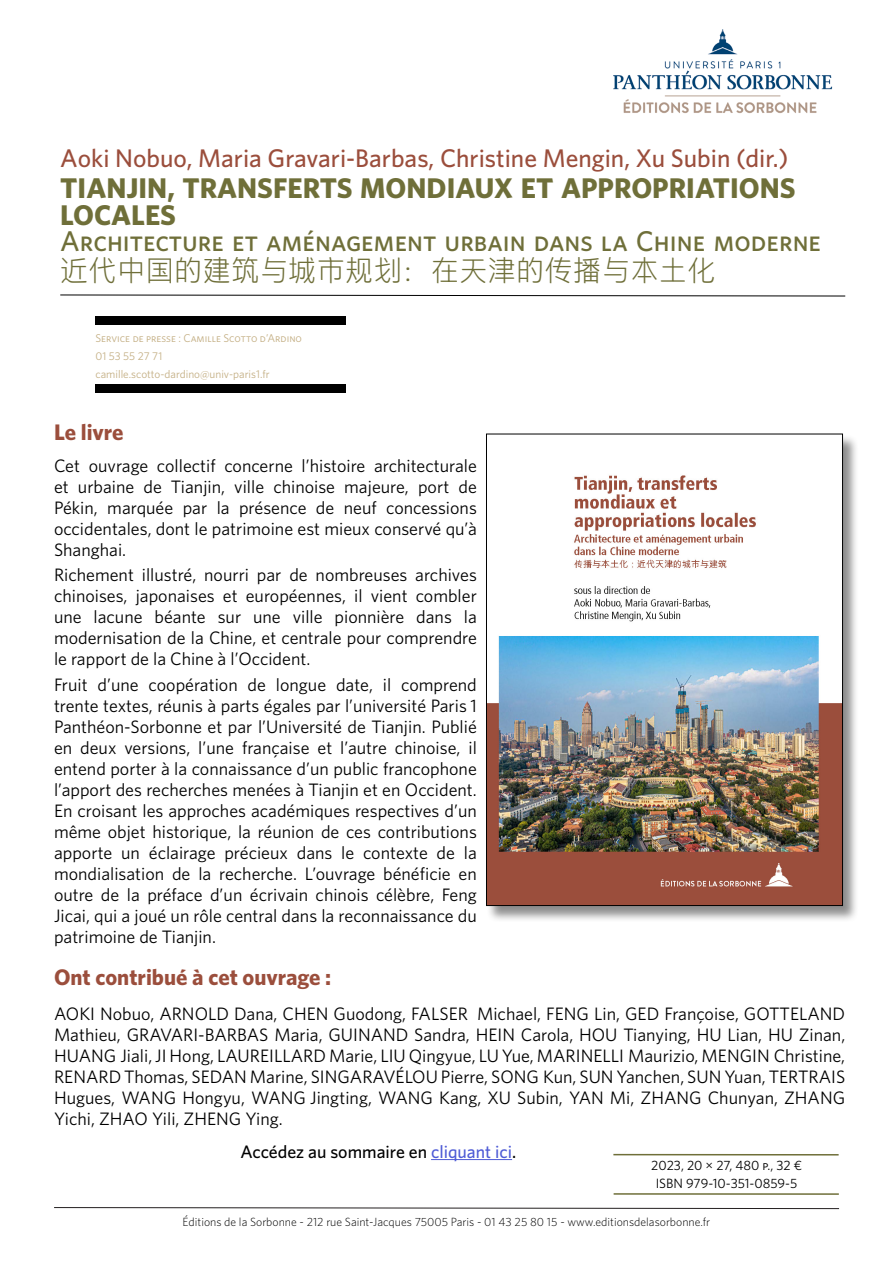
<style>
.page{position:relative;width:893px;height:1263px;background:#fff}
.page>*{position:absolute;margin:0;border:0;box-sizing:border-box;transform-origin:0 0}
._1-Collection{font:700 28.5px/27px "Whitney";color:#6f6f39}
._1-Collection-2{font:500 28.5px "Whitney";color:#6f6f39}
._1-Collection-3{font:300 28.5px "HP Simplified Hans";color:#6f6f39}
.t1{font:500 25.5px "Whitney";color:#9b4e3c}
.t2{font:700 22.5px "Whitney";color:#9b4e3c}
.t3{font:18px/21px "Whitney";color:#000;text-align:justify}
.t4{font:500 18px "Whitney";color:#000}
._7-résumé{font:13.5px/18px "Whitney";color:#000;text-align:center}
.t5{font:300 11.85px "Whitney";color:#000}
._7-résumé-2{font:11.25px "Whitney";color:#c4af84}
.s1{color:#4f5cd6}
</style>
<div class="page">
<svg style="left:60px;top:294px;width:786px;height:3px"></svg>
<hr style="left:614px;top:1193px;width:225px;height:2px;background:#6f6f39">
<svg style="left:54px;top:1207px;width:786px;height:2px;background:#918f8f"></svg>
<hr style="left:613px;top:1154px;width:226px;height:1px;background:#6f6f39">
<img style="left:613px;top:29px;width:220px;height:85px">
<div style="left:95px;top:384px;width:251px;height:9px;background:#000"></div>
<div style="left:95px;top:316px;width:251px;height:8px;background:#000"></div>
<div style="left:486px;top:434px;width:373px;height:488px;background:#000;opacity:.45"></div>
<img style="left:488px;top:436px;width:353px;height:468px">
<hr style="left:431px;top:1159px;width:81px;height:1px;background:#4f5cd6">
<p class="t1" style="left:60px;top:141px;width:730px">Aoki Nobuo, Maria Gravari-Barbas, Christine Mengin, Xu Subin (dir.)</p>
<p class="_1-Collection" style="left:60px;top:174px;width:737px">TIANJIN, TRANSFERTS MONDIAUX ET APPROPRIATIONS<br>LOCALES</p>
<p class="_1-Collection-2" style="left:60px;top:222px;width:762px">Architecture et aménagement urbain dans la Chine moderne</p>
<p class="_1-Collection-3" style="left:60px;top:255px;width:657px">近代中国的建筑与城市规划：在天津的传播与本土化</p>
<p class="_7-résumé-2" style="left:95px;top:331px;width:208px">Service de presse : Camille Scotto d’Ardino</p>
<p class="_7-résumé-2" style="left:95px;top:349px;width:68px">01 53 55 27 71</p>
<p class="_7-résumé-2" style="left:95px;top:367px;width:176px">camille.scotto-dardino@univ-paris1.fr</p>
<p class="t2" style="left:54px;top:417px;width:71px">Le livre</p>
<p class="t3" style="left:54px;top:454px;width:424px">Cet ouvrage collectif concerne l’histoire architecturale et urbaine de Tianjin, ville chinoise majeure, port de Pékin, marquée par la présence de neuf concessions occidentales, dont le patrimoine est mieux conservé qu’à Shanghai.</p>
<p class="t3" style="left:54px;top:564px;width:424px">Richement illustré, nourri par de nombreuses archives chinoises, japonaises et européennes, il vient combler une lacune béante sur une ville pionnière dans la modernisation de la Chine, et centrale pour comprendre le rapport de la Chine à l’Occident.</p>
<p class="t3" style="left:54px;top:673px;width:424px">Fruit d’une coopération de longue date, il comprend trente textes, réunis à parts égales par l’université Paris 1<br>Panthéon-Sorbonne et par l’Université de Tianjin. Publié en deux versions, l’une française et l’autre chinoise, il entend porter à la connaissance d’un public francophone l’apport des recherches menées à Tianjin et en Occident.<br>En croisant les approches académiques respectives d’un même objet historique, la réunion de ces contributions apporte un éclairage précieux dans le contexte de la mondialisation de la recherche. L’ouvrage bénéficie en outre de la préface d’un écrivain chinois célèbre, Feng Jicai, qui a joué un rôle central dans la reconnaissance du patrimoine de Tianjin.</p>
<p class="t2" style="left:54px;top:962px;width:279px">Ont contribué à cet ouvrage :</p>
<p class="t3" style="left:54px;top:1003px;width:793px">AOKI Nobuo, ARNOLD Dana, CHEN Guodong, FALSER Michael, FENG Lin, GED Françoise, GOTTELAND Mathieu, GRAVARI-BARBAS Maria, GUINAND Sandra, HEIN Carola, HOU Tianying, HU Lian, HU Zinan, HUANG Jiali, JI Hong, LAUREILLARD Marie, LIU Qingyue, LU Yue, MARINELLI Maurizio, MENGIN Christine, RENARD Thomas, SEDAN Marine, SINGARAVÉLOU Pierre, SONG Kun, SUN Yanchen, SUN Yuan, TERTRAIS Hugues, WANG Hongyu, WANG Jingting, WANG Kang, XU Subin, YAN Mi, ZHANG Chunyan, ZHANG Yichi, ZHAO Yili, ZHENG Ying.</p>
<p class="t4" style="left:240px;top:1139px;width:277px">Accédez au sommaire en <span class="s1">cliquant ici</span>.</p>
<p class="_7-résumé" style="left:651px;top:1156px;width:152px">2023, 20 × 27, 480 p., 32 €<br>ISBN 979-10-351-0859-5</p>
<p class="t5" style="left:183px;top:1214px;width:529px">Éditions de la Sorbonne - 212 rue Saint-Jacques 75005 Paris - 01 43 25 80 15 - www.editionsdelasorbonne.fr</p>
</div>
